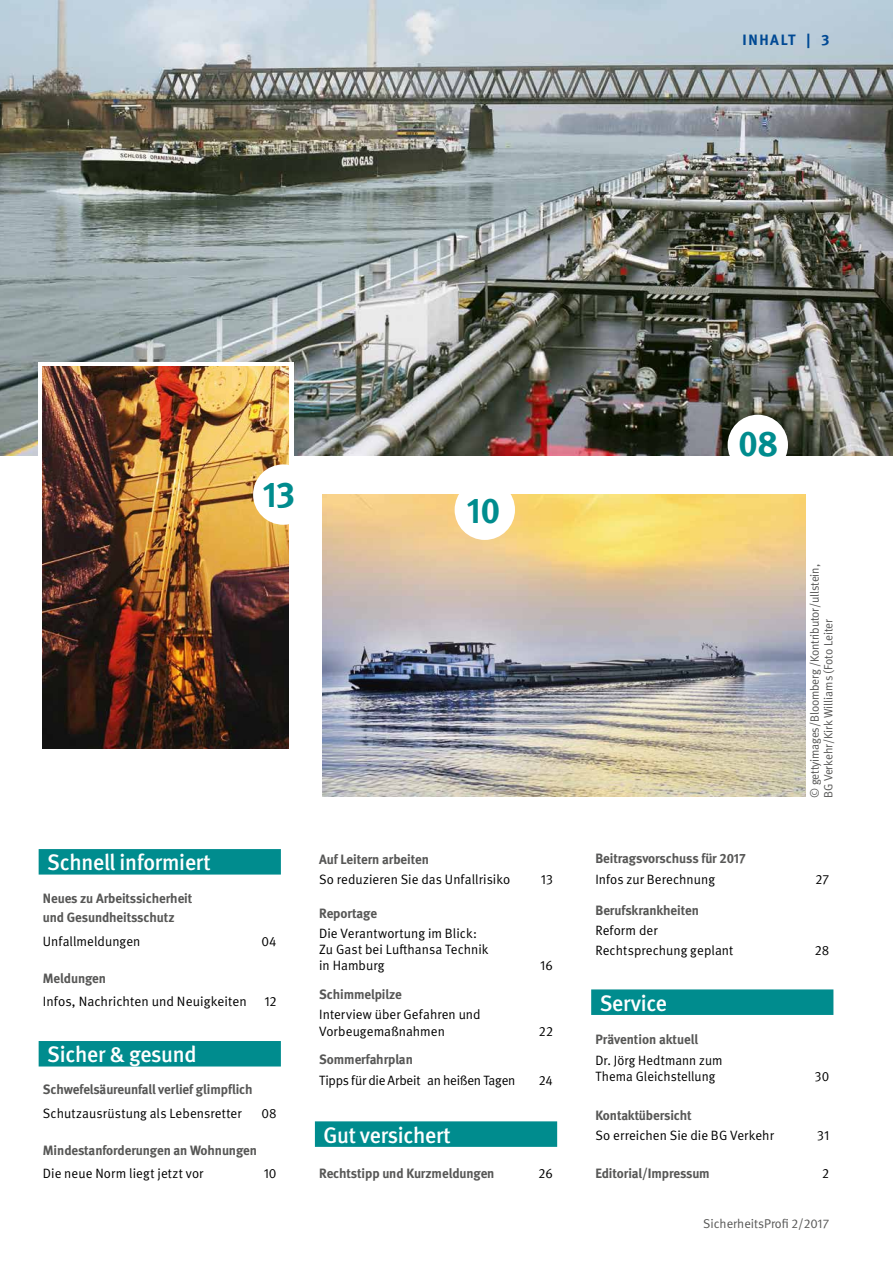
<style>
.page{position:relative;width:893px;height:1263px;background:#fff}
.page>*{position:absolute;margin:0;border:0;box-sizing:border-box;transform-origin:0 0}
.t1{font:700 36px "DGUV Meta";color:#008c8e}
.t2{font:500 22.5px "DGUV Meta";letter-spacing:-.01em;color:#fff}
.t3{font:700 15px "DGUV Meta";letter-spacing:.11em;color:#004994}
.t4{font:13.5px/16.2px "DGUV Meta";letter-spacing:.005em;color:#000}
.t5{font:700 13.5px/19.6px "DGUV Meta";letter-spacing:-.005em;color:#575756}
.t6{font:13.5px/16.5px "DGUV Meta";letter-spacing:.005em;color:#000;scale:.96 1}
.t7{font:13.5px "DGUV Meta";letter-spacing:-.02em;color:#000}
.t8{font:12.75px "DGUV Meta";color:#575756}
.t9{font:12px/13.5px "DGUV Meta";letter-spacing:-.01em;color:#575756}
</style>
<div class="page">
<img style="left:0;top:0;width:893px;height:456px">
<img style="left:323px;top:494px;width:483px;height:303px">
<svg style="left:38px;top:363px;width:255px;height:242px"></svg>
<img style="left:43px;top:367px;width:246px;height:381px">
<div style="left:728px;top:415px;width:60px;height:60px;background:#fff;border-radius:50%"></div>
<div style="left:253px;top:464px;width:60px;height:61px;background:#fff;border-radius:50%"></div>
<div style="left:39px;top:849px;width:242px;height:25px;background:#008c8e"></div>
<div style="left:39px;top:1041px;width:242px;height:25px;background:#008c8e"></div>
<div style="left:315px;top:1121px;width:242px;height:26px;background:#008c8e"></div>
<div style="left:591px;top:989px;width:242px;height:26px;background:#008c8e"></div>
<div style="left:455px;top:480px;width:60px;height:60px;background:#fff;border-radius:50%"></div>
<p class="t3" style="left:742px;top:31px;width:88px">INHALT | 3</p>
<h1 class="t1" style="left:263px;top:473px;width:34px">13</h1>
<h1 class="t1" style="left:467px;top:489px;width:35px">10</h1>
<h2 class="t2" style="left:47px;top:849px;width:165px">Schnell informiert</h2>
<p class="t5" style="left:43px;top:889px;width:151px">Neues zu Arbeitssicherheit und Gesundheitsschutz</p>
<p class="t4" style="left:43px;top:934px;width:99px">Unfallmeldungen</p>
<p class="t4" style="left:261px;top:934px;width:17px">04</p>
<p class="t5" style="left:43px;top:969px;width:65px">Meldungen</p>
<p class="t4" style="left:43px;top:994px;width:205px">Infos, Nachrichten und Neuigkeiten</p>
<p class="t4" style="left:264px;top:994px;width:14px">12</p>
<h2 class="t2" style="left:47px;top:1041px;width:151px">Sicher &amp; gesund</h2>
<p class="t5" style="left:43px;top:1080px;width:211px">Schwefelsäureunfall verlief glimpflich</p>
<p class="t4" style="left:43px;top:1106px;width:200px">Schutzausrüstung als Lebensretter</p>
<p class="t4" style="left:261px;top:1106px;width:17px">08</p>
<p class="t5" style="left:43px;top:1140px;width:216px">Mindestanforderungen an Wohnungen</p>
<p class="t4" style="left:43px;top:1166px;width:162px">Die neue Norm liegt jetzt vor</p>
<p class="t4" style="left:264px;top:1166px;width:14px">10</p>
<p class="t5" style="left:319px;top:850px;width:111px">Auf Leitern arbeiten</p>
<p class="t4" style="left:319px;top:872px;width:192px">So reduzieren Sie das Unfallrisiko</p>
<p class="t4" style="left:541px;top:872px;width:14px">13</p>
<p class="t5" style="left:319px;top:903px;width:59px">Reportage</p>
<p class="t4" style="left:319px;top:925px;width:171px">Die Verantwortung im Blick:<br>Zu Gast bei Lufthansa Technik in Hamburg</p>
<p class="t4" style="left:540px;top:958px;width:14px">16</p>
<p class="t5" style="left:319px;top:985px;width:84px">Schimmelpilze</p>
<p class="t4" style="left:319px;top:1007px;width:163px">Interview über Gefahren und<br>Vorbeugemaßnahmen</p>
<p class="t4" style="left:539px;top:1023px;width:15px">22</p>
<p class="t5" style="left:319px;top:1050px;width:95px">Sommerfahrplan</p>
<p class="t7" style="left:319px;top:1072px;width:198px">Tipps für die Arbeit an heißen Tagen</p>
<p class="t4" style="left:539px;top:1072px;width:16px">24</p>
<h2 class="t2" style="left:323px;top:1122px;width:129px">Gut versichert</h2>
<p class="t5" style="left:319px;top:1164px;width:177px">Rechtstipp und Kurzmeldungen</p>
<p class="t4" style="left:539px;top:1166px;width:16px">26</p>
<h1 class="t1" style="left:738px;top:422px;width:41px">08</h1>
<p class="t9" style="left:808px;top:798px;width:235px;rotate:-90deg">© gettyimages/Bloomberg /Kontributor/ullstein,<br>BG Verkehr/Kirk Williams (Foto Leiter</p>
<p class="t5" style="left:595px;top:849px;width:152px">Beitragsvorschuss für 2017</p>
<p class="t4" style="left:595px;top:871px;width:121px">Infos zur Berechnung</p>
<p class="t4" style="left:815px;top:871px;width:15px">27</p>
<p class="t5" style="left:595px;top:901px;width:105px">Berufskrankheiten</p>
<p class="t4" style="left:595px;top:921px;width:139px;line-height:19.5px">Reform der<br>Rechtsprechung geplant</p>
<p class="t4" style="left:815px;top:942px;width:16px">28</p>
<h2 class="t2" style="left:600px;top:990px;width:69px">Service</h2>
<p class="t5" style="left:595px;top:1030px;width:104px">Prävention aktuell</p>
<p class="t6" style="left:595px;top:1052px;width:134px">Dr. Jörg Hedtmann zum<br>Thema Gleichstellung</p>
<p class="t6" style="left:815px;top:1069px;width:16px">30</p>
<p class="t5" style="left:595px;top:1106px;width:98px">Kontaktübersicht</p>
<p class="t4" style="left:595px;top:1127px;width:180px">So erreichen Sie die BG Verkehr</p>
<p class="t4" style="left:817px;top:1127px;width:14px">31</p>
<p class="t5" style="left:595px;top:1164px;width:116px">Editorial/Impressum</p>
<p class="t4" style="left:822px;top:1166px;width:8px">2</p>
<p class="t8" style="left:703px;top:1216px;width:127px">SicherheitsProfi 2/2017</p>
</div>
